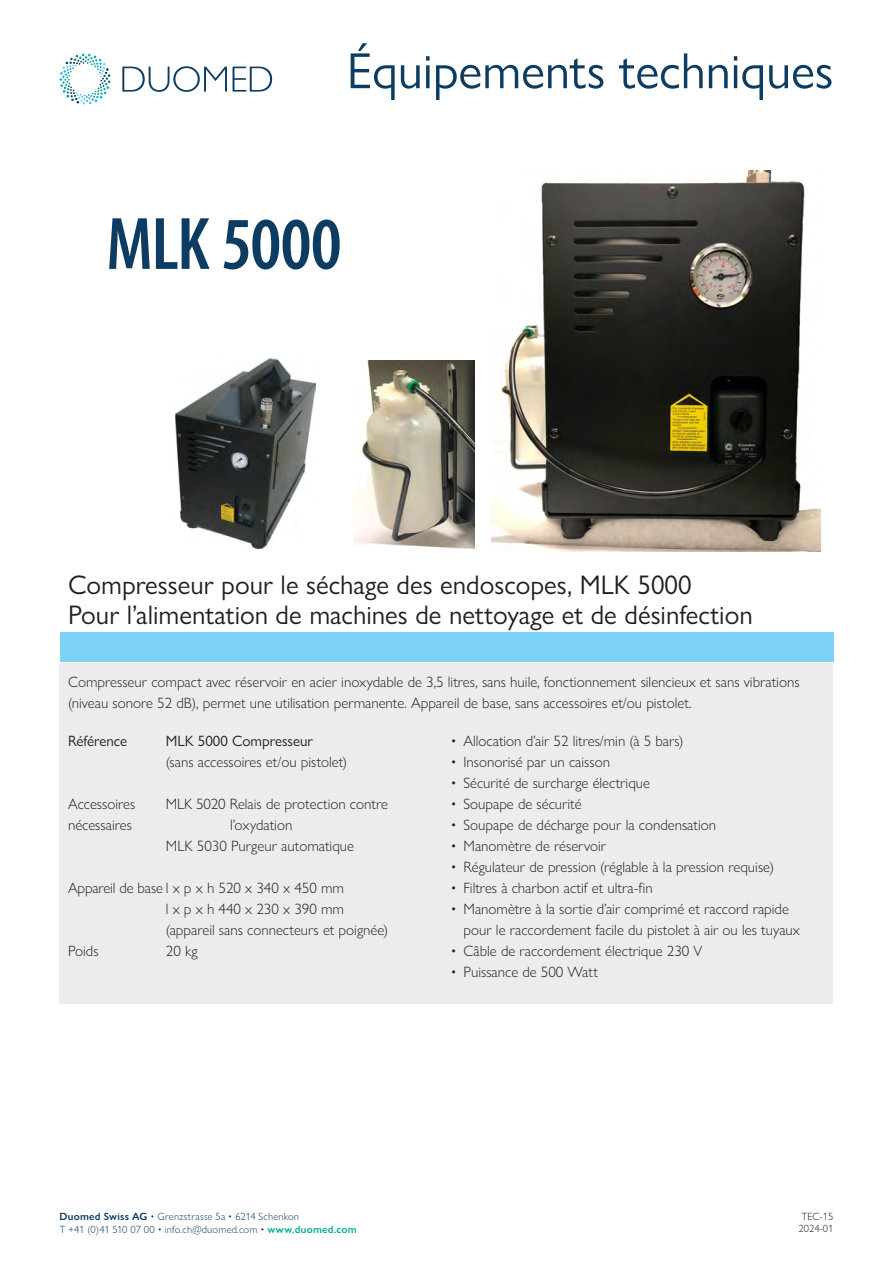
<style>
.page{position:relative;width:893px;height:1263px;background:#fff}
.page>*{position:absolute;margin:0;border:0;box-sizing:border-box;transform-origin:0 0}
.t1{font:600 condensed 75px "Myriad Pro";letter-spacing:-.02em;color:#0d3c63}
.t2{font:51px "Gill Sans Nova";letter-spacing:-.005em;color:#0d3c63}
.Titel2{font:27px "Gill Sans Nova";color:#231f20}
.Fliesstext{font:300 15px/21px "Gill Sans Nova";color:#231f20}
.t3{font:15px "Gill Sans Nova";color:#231f20}
.t4{font:300 10.5px/13.2px "Gill Sans Nova";letter-spacing:.02em;color:#0d3c63}
.t5{font:300 10.5px/12.6px "Gill Sans Nova";color:#231f20}
.s1{font-weight:600}
.s2{font-weight:600;color:#01af8f}
</style>
<div class="page">
<svg style="left:60px;top:54px;width:51px;height:51px"></svg>
<svg style="left:122px;top:66px;width:150px;height:26px"></svg>
<img style="left:175px;top:358px;width:141px;height:191px">
<img style="left:492px;top:170px;width:329px;height:381px">
<img style="left:353px;top:361px;width:121px;height:188px">
<div style="left:60px;top:663px;width:773px;height:340px;background:#ececee"></div>
<div style="left:60px;top:632px;width:773px;height:30px;background:#7cd3f6"></div>
<h2 class="t2" style="left:347px;top:40px;width:488px">Équipements techniques</h2>
<p class="t1" style="left:106px;top:198px;width:237px">MLK 5000</p>
<p class="Titel2" style="left:68px;top:568px;width:625px">Compresseur pour le séchage des endoscopes, MLK 5000</p>
<p class="Titel2" style="left:68px;top:598px;width:686px">Pour l’alimentation de machines de nettoyage et de désinfection</p>
<p class="Fliesstext" style="left:68px;top:671px;width:733px">Compresseur compact avec réservoir en acier inoxydable de 3,5 litres, sans huile, fonctionnement silencieux et sans vibrations</p>
<p class="Fliesstext" style="left:68px;top:692px;width:625px">(niveau sonore 52 dB), permet une utilisation permanente. Appareil de base, sans accessoires et/ou pistolet.</p>
<p class="t3" style="left:68px;top:731px;width:61px">Référence</p>
<p class="t3" style="left:166px;top:731px;width:149px">MLK 5000 Compresseur</p>
<p class="Fliesstext" style="left:166px;top:751px;width:183px">(sans accessoires et/ou pistolet)</p>
<p class="Fliesstext" style="left:68px;top:793px;width:69px">Accessoires</p>
<p class="Fliesstext" style="left:166px;top:793px;width:224px">MLK 5020 Relais de protection contre</p>
<p class="Fliesstext" style="left:68px;top:814px;width:65px">nécessaires</p>
<p class="Fliesstext" style="left:230px;top:814px;width:64px">l’oxydation</p>
<p class="Fliesstext" style="left:166px;top:835px;width:190px">MLK 5030 Purgeur automatique</p>
<p class="Fliesstext" style="left:68px;top:877px;width:278px">Appareil de base l x p x h 520 x 340 x 450 mm</p>
<p class="Fliesstext" style="left:166px;top:898px;width:224px">l x p x h 440 x 230 x 390 mm (appareil sans connecteurs et poignée)</p>
<p class="Fliesstext" style="left:68px;top:940px;width:32px">Poids</p>
<p class="Fliesstext" style="left:166px;top:940px;width:33px">20 kg</p>
<p class="Fliesstext" style="left:451px;top:730px;width:234px">• Allocation d’air 52 litres/min (à 5 bars)</p>
<p class="Fliesstext" style="left:451px;top:751px;width:161px">• Insonorisé par un caisson</p>
<p class="Fliesstext" style="left:451px;top:772px;width:201px">• Sécurité de surcharge électrique</p>
<p class="Fliesstext" style="left:451px;top:793px;width:132px">• Soupape de sécurité</p>
<p class="Fliesstext" style="left:451px;top:814px;width:267px">• Soupape de décharge pour la condensation</p>
<p class="Fliesstext" style="left:451px;top:835px;width:157px">• Manomètre de réservoir</p>
<p class="Fliesstext" style="left:451px;top:856px;width:325px">• Régulateur de pression (réglable à la pression requise)</p>
<p class="Fliesstext" style="left:451px;top:877px;width:203px">• Filtres à charbon actif et ultra-fin</p>
<p class="Fliesstext" style="left:463px;top:898px;width:338px;text-indent:-13px">• Manomètre à la sortie d’air comprimé et raccord rapide pour le raccordement facile du pistolet à air ou les tuyaux</p>
<p class="Fliesstext" style="left:451px;top:940px;width:253px">• Câble de raccordement électrique 230 V</p>
<p class="Fliesstext" style="left:451px;top:961px;width:149px">• Puissance de 500 Watt</p>
<p class="t4" style="left:60px;top:1209px;width:299px"><span class="s1">Duomed Swiss AG</span> • Grenzstrasse 5a • 6214 Schenkon<br>T +41 (0)41 510 07 00 • info.ch@duomed.com • <span class="s2">www.duomed.com</span></p>
<p class="t5" style="left:799px;top:1209px;width:36px">TEC-15<br>2024-01</p>
</div>
